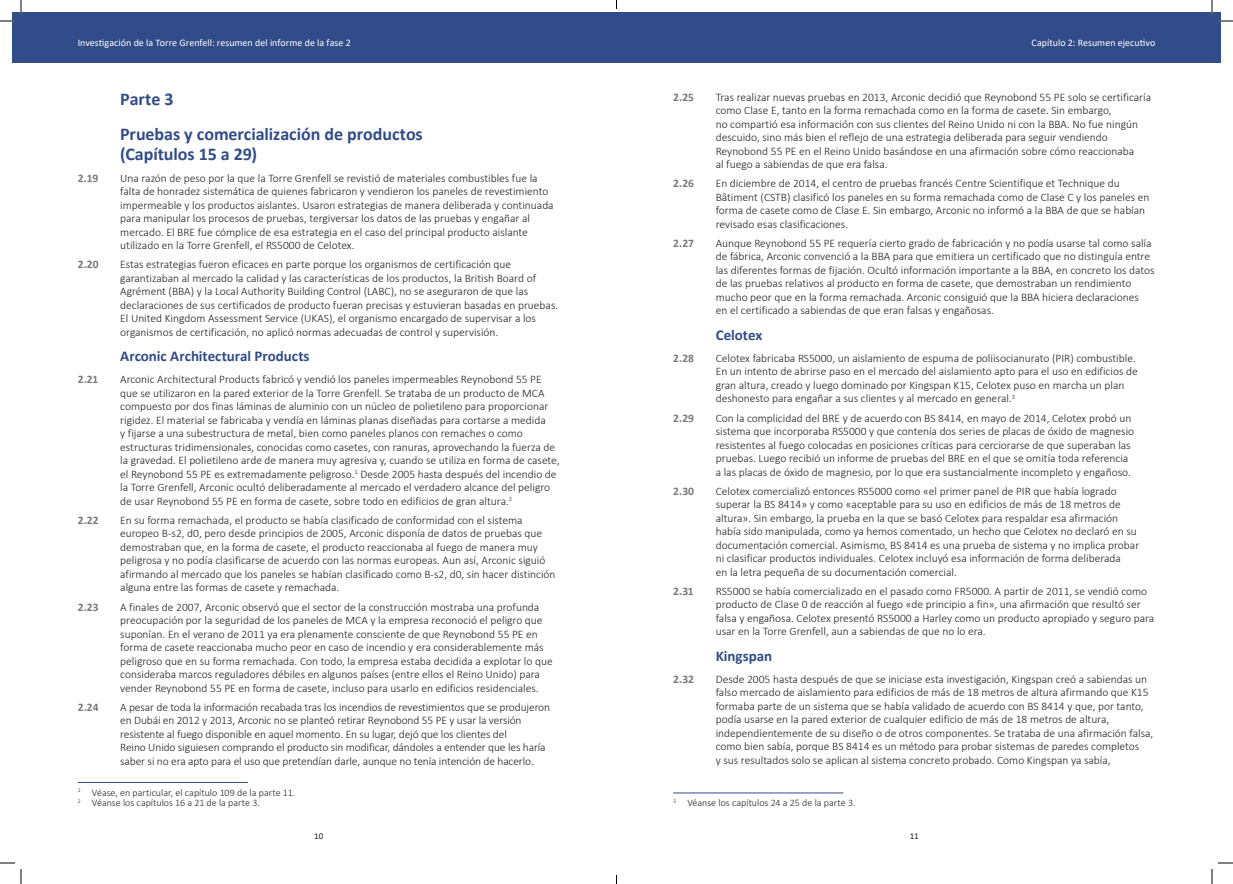
<style>
.page{position:relative;width:1233px;height:884px;background:#fff}
.page>*{position:absolute;margin:0;border:0;box-sizing:border-box;transform-origin:0 0}
.AHead{font:700 18px/20px "Calibri";letter-spacing:-.005em;color:#314c88}
.BHead{font:700 15px "Calibri";color:#314c88}
.t1{font:300 11.5px/13.5px "Calibri";color:#231f20}
.t2{font:700 11.5px "Calibri";letter-spacing:-.005em;color:#76787b}
.Footnote_Text{font:300 10px "Calibri";color:#231f20}
.t3{font:10px "Calibri";color:#fff}
.t4{font:9px "Calibri";color:#231f20}
</style>
<div class="page">
<div style="left:12px;top:12px;width:604px;height:51px;background:#314c88"></div>
<div style="left:616px;top:12px;width:604px;height:51px;background:#314c88"></div>
<hr style="left:673px;top:792px;width:170px;height:1px;background:#314c88">
<hr style="left:78px;top:782px;width:170px;height:1px;background:#314c88">
<svg style="left:1218px;top:20px;width:15px;height:2px"></svg>
<svg style="left:1218px;top:862px;width:15px;height:2px"></svg>
<svg style="left:0;top:0;width:22px;height:22px"></svg>
<svg style="left:0;top:862px;width:22px;height:22px"></svg>
<svg style="left:1211px;top:0;width:1px;height:15px"></svg>
<svg style="left:1211px;top:869px;width:1px;height:15px"></svg>
<p class="t3" style="left:78px;top:36px;width:275px">Investigación de la Torre Grenfell: resumen del informe de la fase 2</p>
<p class="t3" style="left:1031px;top:36px;width:125px">Capítulo 2: Resumen ejecutivo</p>
<h2 class="AHead" style="left:120px;top:89px;width:55px">Parte 3</h2>
<h2 class="AHead" style="left:120px;top:123px;width:304px">Pruebas y comercialización de productos (Capítulos 15 a 29)</h2>
<p class="t2" style="left:78px;top:170px;width:22px">2.19</p>
<p class="t1" style="left:120px;top:171px;width:435px">Una razón de peso por la que la Torre Grenfell se revistió de materiales combustibles fue la falta de honradez sistemática de quienes fabricaron y vendieron los paneles de revestimiento impermeable y los productos aislantes. Usaron estrategias de manera deliberada y continuada para manipular los procesos de pruebas, tergiversar los datos de las pruebas y engañar al mercado. El BRE fue cómplice de esa estrategia en el caso del principal producto aislante utilizado en la Torre Grenfell, el RS5000 de Celotex.</p>
<p class="t2" style="left:78px;top:256px;width:22px">2.20</p>
<p class="t1" style="left:120px;top:258px;width:439px">Estas estrategias fueron eficaces en parte porque los organismos de certificación que garantizaban al mercado la calidad y las características de los productos, la British Board of Agrément (BBA) y la Local Authority Building Control (LABC), no se aseguraron de que las declaraciones de sus certificados de producto fueran precisas y estuvieran basadas en pruebas.<br>El United Kingdom Assessment Service (UKAS), el organismo encargado de supervisar a los organismos de certificación, no aplicó normas adecuadas de control y supervisión.</p>
<h3 class="BHead" style="left:120px;top:346px;width:191px">Arconic Architectural Products</h3>
<p class="t2" style="left:78px;top:371px;width:22px">2.21</p>
<p class="t1" style="left:120px;top:373px;width:441px">Arconic Architectural Products fabricó y vendió los paneles impermeables Reynobond 55 PE que se utilizaron en la pared exterior de la Torre Grenfell. Se trataba de un producto de MCA compuesto por dos finas láminas de aluminio con un núcleo de polietileno para proporcionar rigidez. El material se fabricaba y vendía en láminas planas diseñadas para cortarse a medida<br>y fijarse a una subestructura de metal, bien como paneles planos con remaches o como estructuras tridimensionales, conocidas como casetes, con ranuras, aprovechando la fuerza de la gravedad. El polietileno arde de manera muy agresiva y, cuando se utiliza en forma de casete, el Reynobond 55 PE es extremadamente peligroso.<sup>1</sup> Desde 2005 hasta después del incendio de la Torre Grenfell, Arconic ocultó deliberadamente al mercado el verdadero alcance del peligro de usar Reynobond 55 PE en forma de casete, sobre todo en edificios de gran altura.<sup>2</sup></p>
<p class="t2" style="left:78px;top:512px;width:22px">2.22</p>
<p class="t1" style="left:120px;top:513px;width:437px">En su forma remachada, el producto se había clasificado de conformidad con el sistema europeo B-s2, d0, pero desde principios de 2005, Arconic disponía de datos de pruebas que demostraban que, en la forma de casete, el producto reaccionaba al fuego de manera muy peligrosa y no podía clasificarse de acuerdo con las normas europeas. Aun así, Arconic siguió afirmando al mercado que los paneles se habían clasificado como B-s2, d0, sin hacer distinción alguna entre las formas de casete y remachada.</p>
<p class="t2" style="left:78px;top:599px;width:22px">2.23</p>
<p class="t1" style="left:120px;top:600px;width:434px">A finales de 2007, Arconic observó que el sector de la construcción mostraba una profunda preocupación por la seguridad de los paneles de MCA y la empresa reconoció el peligro que suponían. En el verano de 2011 ya era plenamente consciente de que Reynobond 55 PE en forma de casete reaccionaba mucho peor en caso de incendio y era considerablemente más peligroso que en su forma remachada. Con todo, la empresa estaba decidida a explotar lo que consideraba marcos reguladores débiles en algunos países (entre ellos el Reino Unido) para vender Reynobond 55 PE en forma de casete, incluso para usarlo en edificios residenciales.</p>
<p class="t2" style="left:78px;top:699px;width:22px">2.24</p>
<p class="t1" style="left:120px;top:700px;width:431px">A pesar de toda la información recabada tras los incendios de revestimientos que se produjeron en Dubái en 2012 y 2013, Arconic no se planteó retirar Reynobond 55 PE y usar la versión resistente al fuego disponible en aquel momento. En su lugar, dejó que los clientes del<br>Reino Unido siguiesen comprando el producto sin modificar, dándoles a entender que les haría saber si no era apto para el uso que pretendían darle, aunque no tenía intención de hacerlo.</p>
<p class="Footnote_Text" style="left:78px;top:786px;width:219px"><sup>1</sup> Véase, en particular, el capítulo 109 de la parte 11.</p>
<p class="Footnote_Text" style="left:78px;top:797px;width:184px"><sup>2</sup> Véanse los capítulos 16 a 21 de la parte 3.</p>
<p class="t2" style="left:673px;top:89px;width:22px">2.25</p>
<p class="t1" style="left:715px;top:90px;width:437px">Tras realizar nuevas pruebas en 2013, Arconic decidió que Reynobond 55 PE solo se certificaría como Clase E, tanto en la forma remachada como en la forma de casete. Sin embargo,<br>no compartió esa información con sus clientes del Reino Unido ni con la BBA. No fue ningún descuido, sino más bien el reflejo de una estrategia deliberada para seguir vendiendo Reynobond 55 PE en el Reino Unido basándose en una afirmación sobre cómo reaccionaba<br>al fuego a sabiendas de que era falsa.</p>
<p class="t2" style="left:673px;top:175px;width:22px">2.26</p>
<p class="t1" style="left:715px;top:176px;width:435px">En diciembre de 2014, el centro de pruebas francés Centre Scientifique et Technique du Bâtiment (CSTB) clasificó los paneles en su forma remachada como de Clase C y los paneles en forma de casete como de Clase E. Sin embargo, Arconic no informó a la BBA de que se habían revisado esas clasificaciones.</p>
<p class="t2" style="left:673px;top:235px;width:22px">2.27</p>
<p class="t1" style="left:715px;top:236px;width:440px">Aunque Reynobond 55 PE requería cierto grado de fabricación y no podía usarse tal como salía de fábrica, Arconic convenció a la BBA para que emitiera un certificado que no distinguía entre las diferentes formas de fijación. Ocultó información importante a la BBA, en concreto los datos de las pruebas relativos al producto en forma de casete, que demostraban un rendimiento mucho peor que en la forma remachada. Arconic consiguió que la BBA hiciera declaraciones<br>en el certificado a sabiendas de que eran falsas y engañosas.</p>
<h3 class="BHead" style="left:715px;top:324px;width:48px">Celotex</h3>
<p class="t2" style="left:673px;top:350px;width:22px">2.28</p>
<p class="t1" style="left:715px;top:351px;width:423px">Celotex fabricaba RS5000, un aislamiento de espuma de poliisocianurato (PIR) combustible.<br>En un intento de abrirse paso en el mercado del aislamiento apto para el uso en edificios de gran altura, creado y luego dominado por Kingspan K15, Celotex puso en marcha un plan deshonesto para engañar a sus clientes y al mercado en general.<sup>3</sup></p>
<p class="t2" style="left:673px;top:410px;width:22px">2.29</p>
<p class="t1" style="left:715px;top:411px;width:420px">Con la complicidad del BRE y de acuerdo con BS 8414, en mayo de 2014, Celotex probó un sistema que incorporaba RS5000 y que contenía dos series de placas de óxido de magnesio resistentes al fuego colocadas en posiciones críticas para cerciorarse de que superaban las pruebas. Luego recibió un informe de pruebas del BRE en el que se omitía toda referencia a las placas de óxido de magnesio, por lo que era sustancialmente incompleto y engañoso.</p>
<p class="t2" style="left:673px;top:483px;width:22px">2.30</p>
<p class="t1" style="left:715px;top:484px;width:425px">Celotex comercializó entonces RS5000 como «el primer panel de PIR que había logrado superar la BS 8414» y como «aceptable para su uso en edificios de más de 18 metros de altura». Sin embargo, la prueba en la que se basó Celotex para respaldar esa afirmación había sido manipulada, como ya hemos comentado, un hecho que Celotex no declaró en su documentación comercial. Asimismo, BS 8414 es una prueba de sistema y no implica probar ni clasificar productos individuales. Celotex incluyó esa información de forma deliberada<br>en la letra pequeña de su documentación comercial.</p>
<p class="t2" style="left:673px;top:583px;width:22px">2.31</p>
<p class="t1" style="left:715px;top:584px;width:440px">RS5000 se había comercializado en el pasado como FR5000. A partir de 2011, se vendió como producto de Clase 0 de reacción al fuego «de principio a fin», una afirmación que resultó ser falsa y engañosa. Celotex presentó RS5000 a Harley como un producto apropiado y seguro para usar en la Torre Grenfell, aun a sabiendas de que no lo era.</p>
<h3 class="BHead" style="left:715px;top:645px;width:58px">Kingspan</h3>
<p class="t2" style="left:673px;top:671px;width:22px">2.32</p>
<p class="t1" style="left:715px;top:672px;width:439px">Desde 2005 hasta después de que se iniciase esta investigación, Kingspan creó a sabiendas un falso mercado de aislamiento para edificios de más de 18 metros de altura afirmando que K15 formaba parte de un sistema que se había validado de acuerdo con BS 8414 y que, por tanto, podía usarse en la pared exterior de cualquier edificio de más de 18 metros de altura, independientemente de su diseño o de otros componentes. Se trataba de una afirmación falsa, como bien sabía, porque BS 8414 es un método para probar sistemas de paredes completos<br>y sus resultados solo se aplican al sistema concreto probado. Como Kingspan ya sabía,</p>
<p class="Footnote_Text" style="left:673px;top:797px;width:184px"><sup>3</sup> Véanse los capítulos 24 a 25 de la parte 3.</p>
<p class="t4" style="left:314px;top:830px;width:11px">10</p>
<p class="t4" style="left:909px;top:830px;width:11px">11</p>
</div>
